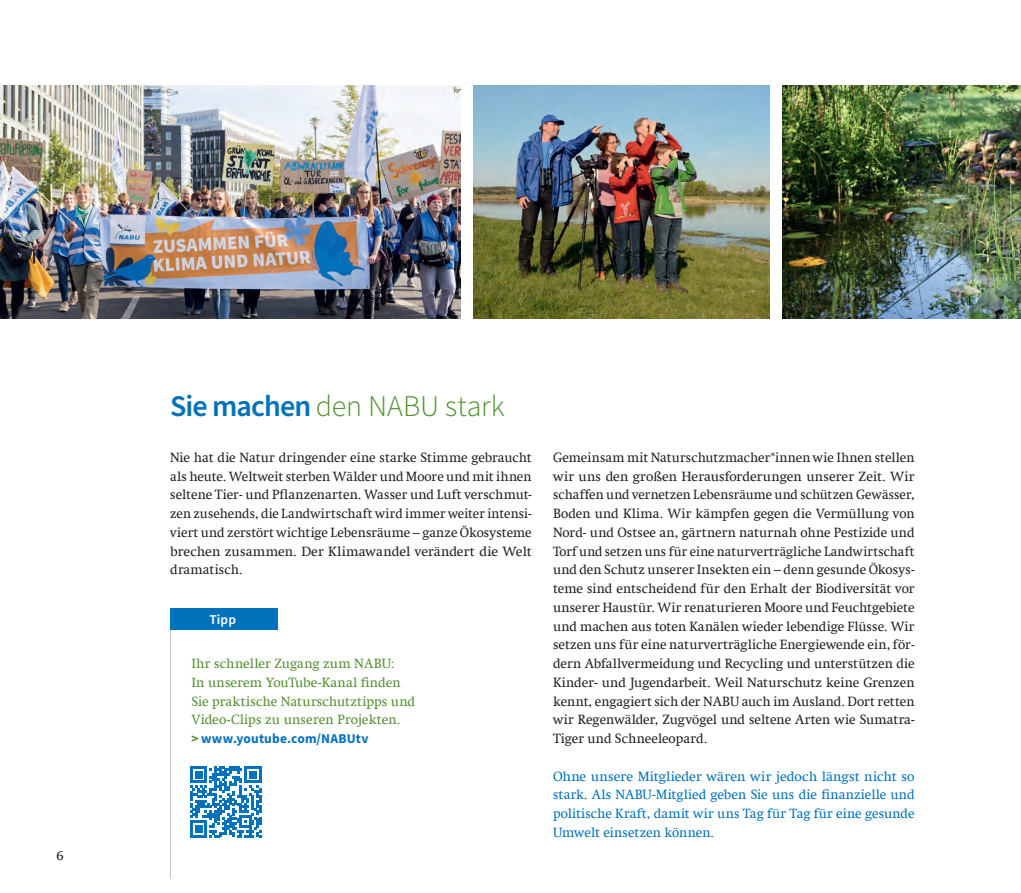
<style>
.page{position:relative;width:1021px;height:893px;background:#fff}
.page>*{position:absolute;margin:0;border:0;box-sizing:border-box;transform-origin:0 0}
.t1{font:300 30px "Source Sans Pro";color:#509030}
.t2{font:13.5px/18.8px "Swift Com";letter-spacing:.005em;color:#231f20;text-align:justify}
.t3{font:13.5px/18.8px "Swift Com";color:#0072bc;text-align:justify}
.t4{font:13.5px/18.8px "Swift Com";letter-spacing:.005em;color:#509030}
.t5{font:700 13.5px "Source Sans Pro";letter-spacing:.01em;color:#0072bc}
.t6{font:600 13.5px "Source Sans Pro";color:#fff}
.s1{font-weight:600;color:#0072bc}
.s2{color:#509030}
</style>
<div class="page">
<img style="left:473px;top:85px;width:296px;height:234px">
<img style="left:0;top:85px;width:461px;height:234px">
<img style="left:782px;top:85px;width:238px;height:234px">
<hr style="left:170px;top:613px;width:1px;height:266px;background:#c7c8ca">
<div style="left:170px;top:609px;width:107px;height:21px;background:#0072bc"></div>
<svg style="left:190px;top:766px;width:71px;height:71px"></svg>
<p class="t2" style="left:56px;top:846px;width:9px">6</p>
<h1 class="t1" style="left:170px;top:388px;width:336px"><span class="s1">Sie machen</span> den NABU stark</h1>
<p class="t2" style="left:170px;top:448px;width:363px">Nie hat die Natur dringender eine starke Stimme gebraucht als heute. Weltweit sterben Wälder und Moore und mit ihnen seltene Tier- und Pflanzenarten. Wasser und Luft verschmut&shy;zen zusehends, die Landwirtschaft wird immer weiter intensi&shy;viert und zerstört wichtige Lebensräume – ganze Ökosysteme brechen zusammen. Der Klimawandel verändert die Welt dramatisch.</p>
<p class="t6" style="left:209px;top:610px;width:28px">Tipp</p>
<p class="t4" style="left:191px;top:654px;width:225px">Ihr schneller Zugang zum NABU:<br>In unserem YouTube-Kanal finden Sie praktische Naturschutztipps und Video-Clips zu unseren Projekten.</p>
<p class="t5" style="left:191px;top:729px;width:179px"><span class="s2">&gt;</span> www.youtube.com/NABUtv</p>
<p class="t2" style="left:553px;top:448px;width:363px">Gemeinsam mit Naturschutzmacher*innen wie Ihnen stellen wir uns den großen Herausforderungen unserer Zeit. Wir schaffen und vernetzen Lebensräume und schützen Gewässer, Boden und Klima. Wir kämpfen gegen die Vermüllung von Nord- und Ostsee an, gärtnern naturnah ohne Pestizide und Torf und setzen uns für eine naturverträgliche Landwirtschaft und den Schutz unserer Insekten ein – denn gesunde Ökosys&shy;teme sind entscheidend für den Erhalt der Biodiversität vor unserer Haustür. Wir renaturieren Moore und Feuchtgebiete und machen aus toten Kanälen wieder lebendige Flüsse. Wir setzen uns für eine naturverträgliche Energiewende ein, för&shy;dern Abfallvermeidung und Recycling und unterstützen die Kinder- und Jugendarbeit. Weil Naturschutz keine Grenzen kennt, engagiert sich der NABU auch im Ausland. Dort retten wir Regenwälder, Zugvögel und seltene Arten wie Sumatra-Tiger und Schneeleopard.</p>
<p class="t3" style="left:553px;top:767px;width:363px">Ohne unsere Mitglieder wären wir jedoch längst nicht so stark. Als NABU-Mitglied geben Sie uns die finanzielle und politische Kraft, damit wir uns Tag für Tag für eine gesunde Umwelt einsetzen können.</p>
</div>
